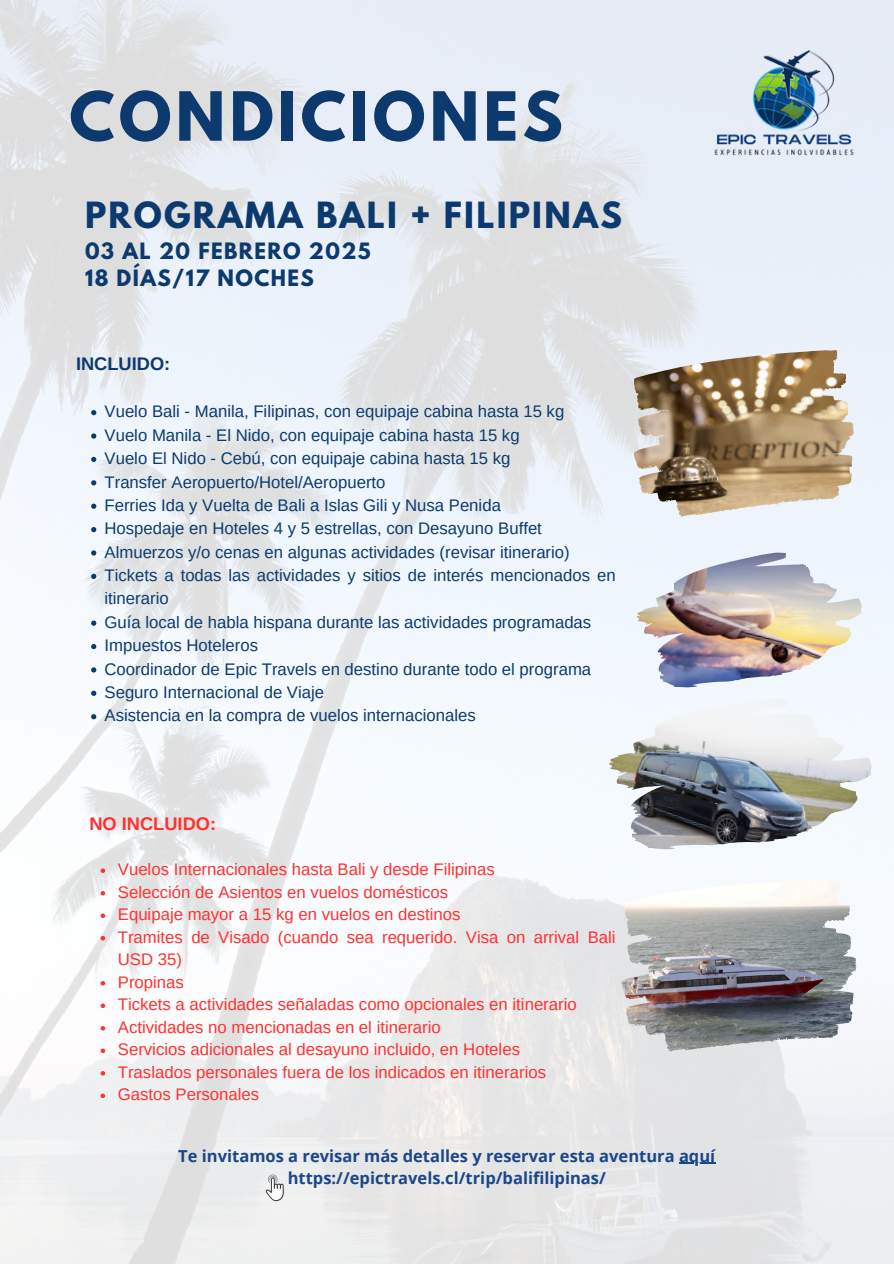
<style>
.page{position:relative;width:894px;height:1264px;background:#fff}
.page>*{position:absolute;margin:0;border:0;box-sizing:border-box;transform-origin:0 0}
.t1{font:700 60px "League Spartan";letter-spacing:.07em;color:#0c3a6f}
.t2{font:700 31.95px "League Spartan";letter-spacing:.07em;color:#0c3a6f}
.t3{font:700 19.95px/27px "League Spartan";letter-spacing:.07em;color:#0c3a6f}
.t4{font:700 18.3px "Arimo";color:#ff3131}
.t5{font:700 18.3px "Arimo";color:#0c3a6f}
.t6{font:16.8px/23.4px "Arimo";color:#0c3a6f}
.t7{font:16.8px/22.5px "Arimo";color:#ff3131}
.t8{font:700 16.5px "Open Sans";color:#1a4789}
</style>
<div class="page">
<img style="left:0;top:0;width:893px;height:1263px">
<img style="left:636px;top:551px;width:225px;height:137px">
<img style="left:608px;top:697px;width:263px;height:153px">
<img style="left:820px;top:358px;width:33px;height:70px">
<img style="left:822px;top:888px;width:33px;height:75px">
<img style="left:674px;top:0;width:219px;height:218px">
<hr style="left:678px;top:1162px;width:37px;height:1px;background:#1a4789">
<svg style="left:266px;top:1174px;width:18px;height:27px"></svg>
<svg style="left:91px;top:410px;width:5px;height:5px"></svg>
<svg style="left:91px;top:433px;width:5px;height:5px"></svg>
<svg style="left:91px;top:457px;width:5px;height:5px"></svg>
<svg style="left:91px;top:480px;width:5px;height:5px"></svg>
<svg style="left:91px;top:503px;width:5px;height:6px"></svg>
<svg style="left:91px;top:527px;width:5px;height:5px"></svg>
<svg style="left:91px;top:550px;width:5px;height:5px"></svg>
<svg style="left:91px;top:574px;width:5px;height:5px"></svg>
<svg style="left:91px;top:620px;width:5px;height:5px"></svg>
<svg style="left:91px;top:644px;width:5px;height:5px"></svg>
<svg style="left:91px;top:667px;width:5px;height:5px"></svg>
<svg style="left:91px;top:690px;width:5px;height:6px"></svg>
<svg style="left:91px;top:714px;width:5px;height:5px"></svg>
<svg style="left:101px;top:868px;width:4px;height:5px"></svg>
<svg style="left:101px;top:891px;width:4px;height:4px"></svg>
<svg style="left:101px;top:913px;width:4px;height:5px"></svg>
<svg style="left:101px;top:936px;width:4px;height:4px"></svg>
<svg style="left:101px;top:981px;width:4px;height:4px"></svg>
<svg style="left:101px;top:1003px;width:4px;height:5px"></svg>
<svg style="left:101px;top:1026px;width:4px;height:4px"></svg>
<svg style="left:101px;top:1048px;width:4px;height:5px"></svg>
<svg style="left:101px;top:1071px;width:4px;height:4px"></svg>
<svg style="left:101px;top:1093px;width:4px;height:5px"></svg>
<h3 class="t1" style="left:69px;top:87px;width:495px">CONDICIONES</h3>
<p class="t2" style="left:85px;top:199px;width:538px">PROGRAMA BALI + FILIPINAS</p>
<p class="t3" style="left:85px;top:240px;width:287px">03 AL 20 FEBRERO 2025<br>18 DÍAS/17 NOCHES</p>
<p class="t5" style="left:76px;top:353px;width:96px">INCLUIDO:</p>
<p class="t6" style="left:104px;top:400px;width:461px">Vuelo Bali - Manila, Filipinas, con equipaje cabina hasta 15 kg</p>
<p class="t6" style="left:104px;top:423px;width:416px">Vuelo Manila - El Nido, con equipaje cabina hasta 15 kg</p>
<p class="t6" style="left:104px;top:446px;width:407px">Vuelo El Nido - Cebú, con equipaje cabina hasta 15 kg</p>
<p class="t6" style="left:104px;top:470px;width:282px">Transfer Aeropuerto/Hotel/Aeropuerto</p>
<p class="t6" style="left:104px;top:493px;width:398px">Ferries Ida y Vuelta de Bali a Islas Gili y Nusa Penida</p>
<p class="t6" style="left:104px;top:517px;width:439px">Hospedaje en Hoteles 4 y 5 estrellas, con Desayuno Buffet</p>
<p class="t6" style="left:104px;top:540px;width:466px">Almuerzos y/o cenas en algunas actividades (revisar itinerario)</p>
<p class="t6" style="left:104px;top:563px;width:512px">Tickets a todas las actividades y sitios de interés mencionados en itinerario</p>
<p class="t6" style="left:104px;top:610px;width:488px">Guía local de habla hispana durante las actividades programadas</p>
<p class="t6" style="left:104px;top:633px;width:155px">Impuestos Hoteleros</p>
<p class="t6" style="left:104px;top:657px;width:488px">Coordinador de Epic Travels en destino durante todo el programa</p>
<h3 class="t6" style="left:104px;top:680px;width:221px">Seguro Internacional de Viaje</h3>
<p class="t6" style="left:104px;top:704px;width:373px">Asistencia en la compra de vuelos internacionales</p>
<p class="t4" style="left:89px;top:813px;width:128px">NO INCLUIDO:</p>
<p class="t7" style="left:118px;top:858px;width:378px">Vuelos Internacionales hasta Bali y desde Filipinas</p>
<p class="t7" style="left:118px;top:880px;width:332px">Selección de Asientos en vuelos domésticos</p>
<p class="t7" style="left:118px;top:903px;width:344px">Equipaje mayor a 15 kg en vuelos en destinos</p>
<p class="t7" style="left:118px;top:925px;width:499px">Tramites de Visado (cuando sea requerido. Visa on arrival Bali<br>USD 35)</p>
<p class="t7" style="left:118px;top:970px;width:68px">Propinas</p>
<p class="t7" style="left:118px;top:993px;width:460px">Tickets a actividades señaladas como opcionales en itinerario</p>
<p class="t7" style="left:118px;top:1015px;width:324px">Actividades no mencionadas en el itinerario</p>
<p class="t7" style="left:118px;top:1038px;width:403px">Servicios adicionales al desayuno incluido, en Hoteles</p>
<h4 class="t7" style="left:118px;top:1060px;width:429px">Traslados personales fuera de los indicados en itinerarios</h4>
<p class="t7" style="left:118px;top:1083px;width:143px">Gastos Personales</p>
<p class="t8" style="left:178px;top:1143px;width:538px">Te invitamos a revisar más detalles y reservar esta aventura aquí</p>
<p class="t8" style="left:288px;top:1166px;width:319px">https://epictravels.cl/trip/balifilipinas/</p>
</div>
